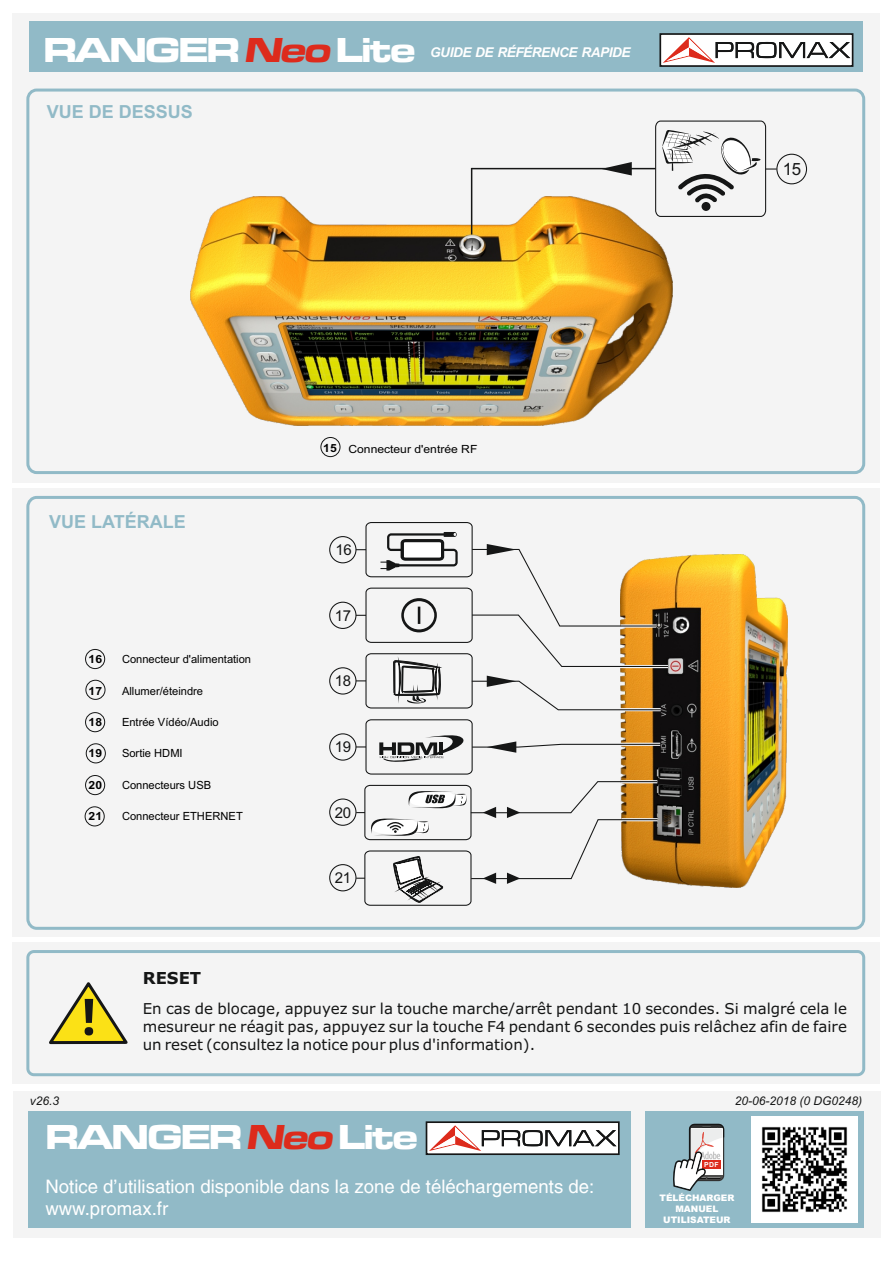
<style>
.page{position:relative;width:893px;height:1263px;background:#fff}
.page>*{position:absolute;margin:0;border:0;box-sizing:border-box;transform-origin:0 0}
.t1{font:700 50.25px "Droid Sans";color:#151616}
.t2{font:36px "Microgramma D Bold Exte";letter-spacing:-.025em;color:#fff}
.t3{font:18.6px/21.9px "Switzerland Plain";color:#fff}
.t4{font:700 18px "Arial";color:#91bac7}
.t5{font:16.95px "Arial";color:#151616}
.t6{font:700 16.5px "Verdana";color:#151616}
.t7{font:15px/18.3px "Verdana";color:#151616;text-align:justify}
.t8{font:15px "Arial";letter-spacing:-.03em;color:#151616}
.t9{font:italic 700 13.5px "Arial";letter-spacing:-.03em;color:#fff}
.t10{font:italic 12px "Arial";color:#151616}
.t11{font:11.25px "Arial";color:#000}
.t12{font:11.25px "Arial";color:#000;scale:1.08 1}
.t13{font:700 11.25px "Arial";color:#000;scale:1.08 1}
.t14{font:900 9px/11.4px "Arial";color:#fff;text-align:center}
.t15{font:700 6.9px "Arial";color:#fff}
.s1{font-style:italic;color:#dd2b1c}
.s2{font-weight:700}
</style>
<div class="page">
<div style="left:14px;top:1091px;width:867px;height:147px;background:#f4f4f4"></div>
<div style="left:13px;top:489px;width:867px;height:448px;background:#f4f4f4"></div>
<div style="left:26px;top:496px;width:839px;height:434px;border:3px solid #91bac7;border-radius:9px"></div>
<div style="left:13px;top:13px;width:867px;height:470px;background:#f4f4f4"></div>
<div style="left:26px;top:89px;width:839px;height:385px;border:3px solid #91bac7;border-radius:9px"></div>
<div style="left:85px;top:649px;width:20px;height:20px;border:1px solid #151616;border-radius:50%"></div>
<div style="left:86px;top:744px;width:20px;height:19px;border:1px solid #151616;border-radius:50%"></div>
<div style="left:86px;top:680px;width:19px;height:19px;border:1px solid #151616;border-radius:50%"></div>
<div style="left:85px;top:775px;width:20px;height:20px;border:1px solid #151616;border-radius:50%"></div>
<div style="left:85px;top:712px;width:20px;height:20px;border:1px solid #151616;border-radius:50%"></div>
<div style="left:85px;top:807px;width:19px;height:19px;border:1px solid #151616;border-radius:50%"></div>
<div style="left:645px;top:1111px;width:219px;height:117px;background:#91bac7"></div>
<div style="left:28px;top:1111px;width:602px;height:117px;background:#91bac7"></div>
<svg style="left:425px;top:1121px;width:195px;height:34px;background:#c5bebd"></svg>
<div style="left:752px;top:1116px;width:106px;height:106px;background:#fff"></div>
<div style="left:321px;top:437px;width:19px;height:20px;border:1px solid #151616;border-radius:50%"></div>
<svg style="left:673px;top:1124px;width:51px;height:67px"></svg>
<div style="left:30px;top:21px;width:833px;height:51px;background:#91bac7"></div>
<svg style="left:659px;top:33px;width:195px;height:34px;background:#c5bebd"></svg>
<img style="left:191px;top:196px;width:481px;height:229px">
<div style="left:776px;top:154px;width:31px;height:30px;border:1px solid #151616;border-radius:50%"></div>
<svg style="left:601px;top:162px;width:31px;height:13px"></svg>
<div style="left:13px;top:942px;width:867px;height:142px;background:#f4f4f4"></div>
<svg style="left:26px;top:950px;width:839px;height:126px"></svg>
<hr style="left:472px;top:168px;width:183px;height:1px;background:#151616">
<hr style="left:471px;top:168px;width:1px;height:66px;background:#151616">
<img style="left:621px;top:555px;width:166px;height:333px">
<div style="left:329px;top:602px;width:27px;height:27px;border:1px solid #151616;border-radius:50%"></div>
<div style="left:329px;top:667px;width:27px;height:27px;border:1px solid #151616;border-radius:50%"></div>
<div style="left:329px;top:536px;width:27px;height:27px;border:1px solid #151616;border-radius:50%"></div>
<div style="left:329px;top:733px;width:27px;height:28px;border:1px solid #151616;border-radius:50%"></div>
<div style="left:329px;top:798px;width:27px;height:28px;border:1px solid #151616;border-radius:50%"></div>
<div style="left:329px;top:864px;width:27px;height:27px;border:1px solid #151616;border-radius:50%"></div>
<svg style="left:356px;top:522px;width:313px;height:189px"></svg>
<svg style="left:356px;top:719px;width:306px;height:187px"></svg>
<svg style="left:655px;top:120px;width:122px;height:97px"></svg>
<div style="left:701px;top:202px;width:9px;height:9px;background:#151616;border-radius:50%"></div>
<img style="left:761px;top:1126px;width:87px;height:87px">
<h2 class="t2" style="left:44px;top:34px;width:373px">RANGER <span class="s1">Neo</span> ite</h2>
<h2 class="t2" style="left:336px;top:34px;width:28px">L</h2>
<p class="t9" style="left:430px;top:47px;width:202px">GUIDE DE RÉFÉRENCE RAPIDE</p>
<p class="t4" style="left:47px;top:105px;width:148px">VUE DE DESSUS</p>
<p class="t4" style="left:49px;top:515px;width:138px">VUE LATÉRALE</p>
<p class="t13" style="left:89px;top:655px;width:14px">16</p>
<p class="t13" style="left:89px;top:686px;width:14px">17</p>
<p class="t13" style="left:89px;top:718px;width:14px">18</p>
<p class="t13" style="left:89px;top:749px;width:14px">19</p>
<p class="t13" style="left:89px;top:781px;width:14px">20</p>
<p class="t13" style="left:89px;top:812px;width:14px">21</p>
<p class="t11" style="left:122px;top:655px;width:131px">Connecteur d'alimentation</p>
<p class="t11" style="left:122px;top:686px;width:83px">Allumer/éteindre</p>
<p class="t11" style="left:122px;top:718px;width:98px">Entrée Vídéo/Audio</p>
<p class="t11" style="left:122px;top:749px;width:62px">Sortie HDMI</p>
<p class="t11" style="left:122px;top:781px;width:91px">Connecteurs USB</p>
<p class="t11" style="left:122px;top:812px;width:122px">Connecteur ETHERNET</p>
<p class="t12" style="left:323px;top:445px;width:144px"><span class="s2">15</span> Connecteur d'entrée RF</p>
<p class="t8" style="left:335px;top:544px;width:18px">16</p>
<p class="t8" style="left:335px;top:610px;width:18px">17</p>
<p class="t8" style="left:335px;top:675px;width:18px">18</p>
<p class="t8" style="left:335px;top:741px;width:18px">19</p>
<p class="t8" style="left:335px;top:807px;width:18px">20</p>
<p class="t8" style="left:335px;top:872px;width:18px">21</p>
<p class="t5" style="left:783px;top:163px;width:20px">15</p>
<h1 class="t1" style="left:82px;top:996px;width:16px">!</h1>
<p class="t6" style="left:143px;top:971px;width:60px">RESET</p>
<p class="t7" style="left:143px;top:1000px;width:706px">En cas de blocage, appuyez sur la touche marche/arrêt pendant 10 secondes. Si malgré cela le mesureur ne réagit pas, appuyez sur la touche F4 pendant 6 secondes puis relâchez afin de faire un reset (consultez la notice pour plus d'information).</p>
<p class="t10" style="left:30px;top:1096px;width:31px">v26.3</p>
<p class="t10" style="left:735px;top:1096px;width:129px">20-06-2018 (0 DG0248)</p>
<h2 class="t2" style="left:46px;top:1121px;width:373px">RANGER <span class="s1">Neo</span>Lite</h2>
<p class="t3" style="left:45px;top:1177px;width:550px">Notice d'utilisation disponible dans la zone de téléchargements de: www.promax.fr</p>
<p class="t15" style="left:704px;top:1162px;width:16px">PDF</p>
<p class="t14" style="left:659px;top:1193px;width:76px">TÉLÉCHARGER<br>MANUEL<br>UTILISATEUR</p>
</div>
